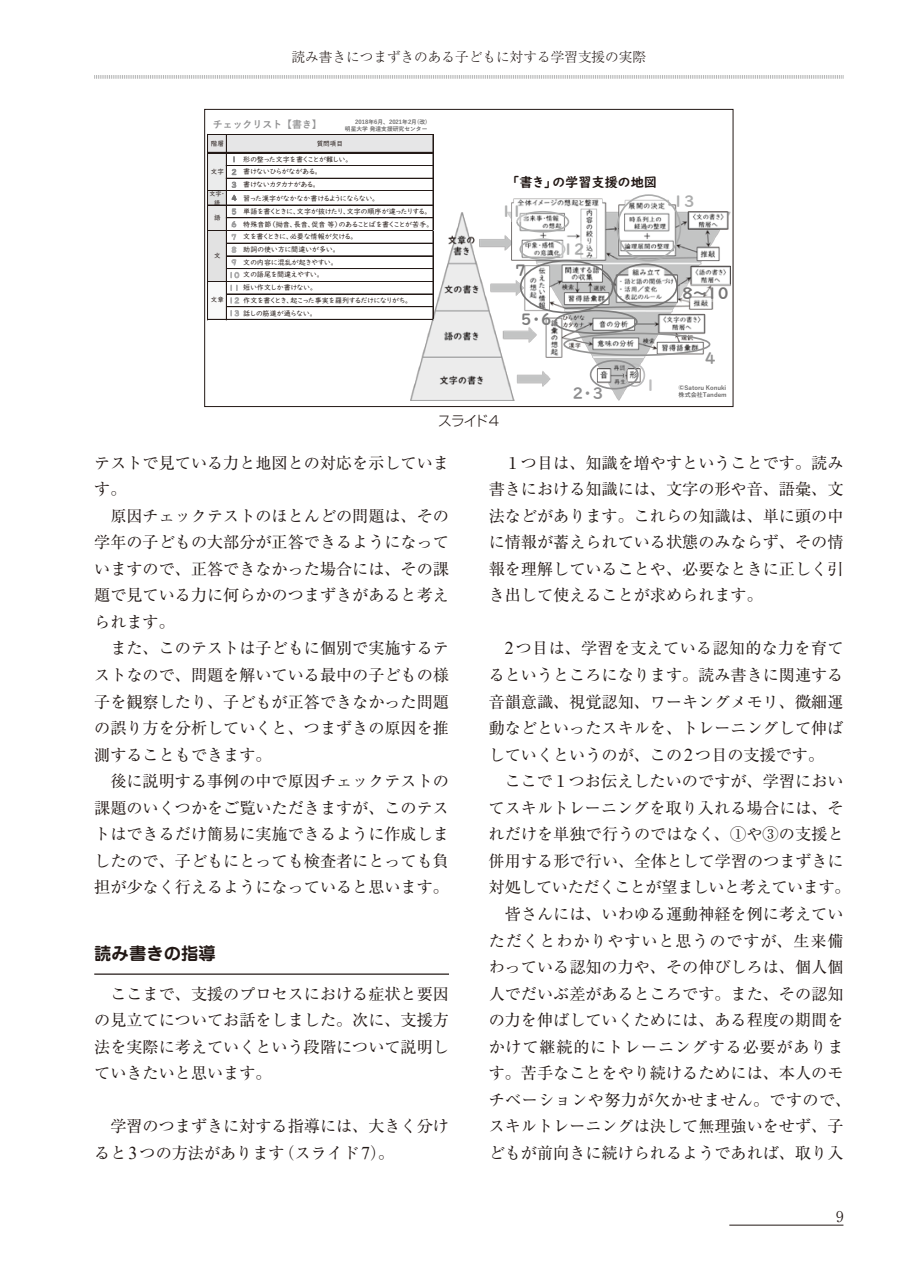
<style>
.page{position:relative;width:903px;height:1275px;background:#fff}
.page>*{position:absolute;margin:0;border:0;box-sizing:border-box;transform-origin:0 0}
.t1{font:700 17.32px "Jun 501 Pro";color:#221815}
.t2{font:16.1px/26.6px "Ryumin Pro";color:#221815}
.t3{font:15.4px "UD Digi Kyokasho NK B";color:#acadad}
.t4{font:15.4px "UD Digi Kyokasho NK B";color:#767575}
.t5{font:15.4px "UD Digi Kyokasho NK B";color:#7c7c7c}
.t6{font:15.4px "UD Digi Kyokasho NK B";color:#8f8f90}
.t7{font:15.4px "UD Digi Kyokasho NK B";color:#bdbdbe}
.t8{font:15.4px "UD Digi Kyokasho NK B";color:#939393}
.t9{font:300 14.88px "Ryumin Pro";color:#221815}
.t10{font:300 13.65px "Ryumin Pro";color:#221815}
.t11{font:300 13.65px "Shin Go Pro";letter-spacing:-.06em;color:#221815}
.t12{font:13.12px "UD Digi Kyokasho NK B";color:#231916}
.t13{font:700 9.97px "Yu Gothic";color:#929293}
.t14{font:7px/12.8px "UD Digi Kyokasho NK R";color:#231916}
.t15{font:6.65px "UD Digi Kyokasho NK R";color:#231916}
.t16{font:700 6.12px/7.4px "Yu Gothic";color:#666565}
.t17{font:6.12px/8.4px "UD Digi Kyokasho NK R";color:#231916;text-align:center}
.t18{font:700 5.77px/7px "Yu Gothic";color:#666565;text-align:right}
.s1{font-size:7.52px;color:#8f8f90}
.s2{font-size:7.52px;color:#757474}
.s3{font-size:7.52px;color:#9c9c9d}
.s4{font-size:7.52px;color:#adadae}
.s5{font-size:7.52px;color:#acacad}
.s6{font-size:6.65px}
.s7{font-family:"Times New Roman";font-size:18.03px}
</style>
<div class="page">
<hr style="left:729px;top:1225px;width:114px;height:1px;background:#221815">
<svg style="left:94px;top:75px;width:750px;height:4px"></svg>
<hr style="left:94px;top:973px;width:355px;height:2px;background:#221815">
<img style="left:411px;top:197px;width:319px;height:204px">
<div style="left:624px;top:363px;width:21px;height:24px;border:2px solid #bdbdbe;border-radius:50%"></div>
<div style="left:563px;top:333px;width:147px;height:23px;border:2px solid #939393;border-radius:50%"></div>
<div style="left:554px;top:310px;width:84px;height:24px;border:2px solid #7c7c7c;border-radius:50%"></div>
<div style="left:520px;top:260px;width:93px;height:53px;border:2px solid #767575;border-radius:50%"></div>
<div style="left:613px;top:263px;width:65px;height:44px;border:2px solid #767575;border-radius:50%"></div>
<div style="left:680px;top:285px;width:51px;height:17px;background:#fff;opacity:.3"></div>
<div style="left:616px;top:194px;width:65px;height:67px;border:2px solid #acadad;border-radius:50%"></div>
<div style="left:590px;top:360px;width:49px;height:29px;border:2px solid #8f8f90;border-radius:50%"></div>
<div style="left:516px;top:211px;width:53px;height:22px;border:2px solid #acadad;border-radius:50%"></div>
<div style="left:498px;top:203px;width:27px;height:19px;background:#fff;opacity:.3"></div>
<div style="left:519px;top:238px;width:46px;height:22px;border:2px solid #acadad;border-radius:50%"></div>
<div style="left:560px;top:241px;width:28px;height:17px;background:#fff;opacity:.3"></div>
<div style="left:208px;top:135px;width:225px;height:18px;background:#e6e6e7"></div>
<div style="left:208px;top:153px;width:19px;height:38px;background:#ebecec"></div>
<div style="left:208px;top:191px;width:19px;height:14px;background:#e0e1e1"></div>
<div style="left:208px;top:205px;width:19px;height:26px;background:#e8e8e8"></div>
<div style="left:208px;top:230px;width:19px;height:52px;background:#e2e2e2"></div>
<div style="left:208px;top:281px;width:19px;height:39px;background:#f8f9f9"></div>
<hr style="left:226px;top:165px;width:207px;height:1px;background:#231916">
<svg style="left:433px;top:135px;width:1px;height:17px"></svg>
<hr style="left:226px;top:178px;width:207px;height:1px;background:#231916">
<hr style="left:207px;top:134px;width:1px;height:56px;background:#231916">
<hr style="left:208px;top:134px;width:1px;height:56px;background:#231916">
<hr style="left:433px;top:154px;width:1px;height:36px;background:#231916">
<hr style="left:207px;top:191px;width:1px;height:39px;background:#231916">
<hr style="left:208px;top:191px;width:1px;height:39px;background:#231916">
<svg style="left:226px;top:135px;width:1px;height:95px"></svg>
<hr style="left:433px;top:191px;width:1px;height:39px;background:#231916">
<hr style="left:207px;top:231px;width:1px;height:50px;background:#231916">
<hr style="left:208px;top:231px;width:1px;height:50px;background:#231916">
<hr style="left:226px;top:231px;width:1px;height:50px;background:#231916">
<hr style="left:433px;top:231px;width:1px;height:50px;background:#231916">
<hr style="left:208px;top:319px;width:225px;height:1px;background:#231916">
<hr style="left:207px;top:282px;width:1px;height:38px;background:#231916">
<hr style="left:208px;top:282px;width:1px;height:38px;background:#231916">
<hr style="left:226px;top:282px;width:1px;height:38px;background:#231916">
<hr style="left:433px;top:282px;width:1px;height:38px;background:#231916">
<hr style="left:208px;top:134px;width:225px;height:1px;background:#231916">
<hr style="left:208px;top:152px;width:225px;height:1px;background:#231916">
<hr style="left:208px;top:153px;width:225px;height:1px;background:#231916">
<hr style="left:208px;top:190px;width:225px;height:1px;background:#231916">
<hr style="left:208px;top:205px;width:225px;height:1px;background:#231916">
<hr style="left:227px;top:217px;width:206px;height:1px;background:#231916">
<hr style="left:227px;top:218px;width:206px;height:1px;background:#231916">
<hr style="left:208px;top:230px;width:225px;height:1px;background:#231916">
<hr style="left:227px;top:243px;width:206px;height:1px;background:#231916">
<hr style="left:227px;top:256px;width:206px;height:1px;background:#231916">
<hr style="left:227px;top:268px;width:206px;height:1px;background:#231916">
<hr style="left:227px;top:269px;width:206px;height:1px;background:#231916">
<hr style="left:208px;top:281px;width:225px;height:1px;background:#231916">
<hr style="left:227px;top:294px;width:206px;height:1px;background:#231916">
<hr style="left:227px;top:306px;width:206px;height:1px;background:#231916">
<hr style="left:227px;top:307px;width:206px;height:1px;background:#231916">
<div style="left:204px;top:109px;width:529px;height:298px;border:1px solid #221815"></div>
<p class="t10" style="left:291px;top:46px;width:356px">読み書きにつまずきのある子どもに対する学習支援の実際</p>
<p class="t13" style="left:213px;top:119px;width:110px">チェックリスト【書き】</p>
<p class="t18" style="left:345px;top:118px;width:84px">2018年6月、2021年2月(改)<br>明星大学発達支援研究センター</p>
<p class="t15" style="left:211px;top:140px;width:15px">階層</p>
<p class="t15" style="left:211px;top:168px;width:15px">文字</p>
<p class="t15" style="left:317px;top:139px;width:28px">質問項目</p>
<p class="t14" style="left:232px;top:153px;width:119px"><span class="s1">１</span> 形の整った文字を書くことが難しい。<br><span class="s1">２</span> 書けないひらがながある。<br><span class="s1">３</span> 書けないカタカナがある。</p>
<p class="t17" style="left:209px;top:190px;width:17px">文字・語</p>
<p class="t14" style="left:232px;top:192px;width:146px"><span class="s2">４</span> 習った漢字がなかなか書けるようにならない。</p>
<p class="t14" style="left:232px;top:205px;width:198px"><span class="s3">５</span> 単語を書くときに、文字が抜けたり、文字の順序が違ったりする。</p>
<p class="t14" style="left:232px;top:218px;width:200px"><span class="s3">６</span> 特殊音節（拗音、長音、促音 等）のあることばを書くことが苦手。</p>
<p class="t14" style="left:232px;top:230px;width:124px"><span class="s4">７</span> 文を書くときに、必要な情報が欠ける。</p>
<p class="t14" style="left:232px;top:243px;width:106px"><span class="s4">８</span> 助詞の使い方に間違いが多い。</p>
<p class="t14" style="left:232px;top:256px;width:104px"><span class="s4">９</span> 文の内容に混乱が起きやすい。</p>
<p class="t14" style="left:229px;top:269px;width:93px"><span class="s4">１０</span>文の語尾を間違えやすい。</p>
<p class="t14" style="left:229px;top:281px;width:86px"><span class="s5">１１</span>短い作文しか書けない。</p>
<p class="t14" style="left:229px;top:294px;width:181px"><span class="s5">１２</span>作文を書くとき、起こった事実を羅列するだけになりがち。</p>
<p class="t14" style="left:229px;top:307px;width:86px"><span class="s5">１３</span>話しの筋道が通らない。</p>
<p class="t15" style="left:214px;top:214px;width:8px">語</p>
<p class="t15" style="left:214px;top:252px;width:8px">文</p>
<p class="t15" style="left:211px;top:296px;width:15px">文章</p>
<p class="t12" style="left:511px;top:174px;width:147px">「書き」の学習支援の地図</p>
<p class="t3" style="left:501px;top:203px;width:23px">11</p>
<p class="t4" style="left:515px;top:261px;width:12px">７</p>
<p class="t5" style="left:521px;top:310px;width:32px">５・６</p>
<p class="t3" style="left:563px;top:240px;width:23px">12</p>
<p class="t11" style="left:438px;top:410px;width:62px">スライド4</p>
<p class="t6" style="left:572px;top:384px;width:32px">２・３</p>
<p class="t7" style="left:645px;top:376px;width:12px">１</p>
<p class="t3" style="left:673px;top:192px;width:23px">13</p>
<p class="t4" style="left:682px;top:284px;width:48px">８～10</p>
<p class="t8" style="left:705px;top:349px;width:12px">４</p>
<p class="t16" style="left:679px;top:384px;width:50px"><span class="s6">©</span>Satoru Konuki株式会社Tandem</p>
<p class="t2" style="left:94px;top:448px;width:356px">テストで見ている力と地図との対応を示しています。<br>　原因チェックテストのほとんどの問題は、その学年の子どもの大部分が正答できるようになっていますので、正答できなかった場合には、その課題で見ている力に何らかのつまずきがあると考えられます。<br>　また、このテストは子どもに個別で実施するテストなので、問題を解いている最中の子どもの様子を観察したり、子どもが正答できなかった問題の誤り方を分析していくと、つまずきの原因を推測することもできます。<br>　後に説明する事例の中で原因チェックテストの課題のいくつかをご覧いただきますが、このテストはできるだけ簡易に実施できるように作成しましたので、子どもにとっても検査者にとっても負担が少なく行えるようになっていると思います。</p>
<p class="t1" style="left:94px;top:940px;width:123px">読み書きの指導</p>
<p class="t2" style="left:94px;top:979px;width:356px;text-align:justify">　ここまで、支援のプロセスにおける症状と要因の見立てについてお話をしました。次に、支援方法を実際に考えていくという段階について説明していきたいと思います。</p>
<p class="t2" style="left:94px;top:1112px;width:356px">　学習のつまずきに対する指導には、大きく分けると<span class="s7">3</span>つの方法があります（スライド<span class="s7">7</span>）。</p>
<p class="t2" style="left:489px;top:448px;width:356px;text-align:justify">　１つ目は、知識を増やすということです。読み書きにおける知識には、文字の形や音、語彙、文法などがあります。これらの知識は、単に頭の中に情報が蓄えられている状態のみならず、その情報を理解していることや、必要なときに正しく引き出して使えることが求められます。</p>
<p class="t2" style="left:488px;top:634px;width:364px;text-indent:16px"><span class="s7">2</span>つ目は、学習を支えている認知的な力を育てるというところになります。読み書きに関連する音韻意識、視覚認知、ワーキングメモリ、微細運動などといったスキルを、トレーニングして伸ばしていくというのが、この<span class="s7">2</span>つ目の支援です。<br>　ここで１つお伝えしたいのですが、学習においてスキルトレーニングを取り入れる場合には、それだけを単独で行うのではなく、①や③の支援と併用する形で行い、全体として学習のつまずきに対処していただくことが望ましいと考えています。　皆さんには、いわゆる運動神経を例に考えていただくとわかりやすいと思うのですが、生来備わっている認知の力や、その伸びしろは、個人個人でだいぶ差があるところです。また、その認知の力を伸ばしていくためには、ある程度の期間をかけて継続的にトレーニングする必要があります。苦手なことをやり続けるためには、本人のモチベーションや努力が欠かせません。ですので、スキルトレーニングは決して無理強いをせず、子どもが前向きに続けられるようであれば、取り入</p>
<p class="t9" style="left:836px;top:1205px;width:9px">9</p>
</div>
